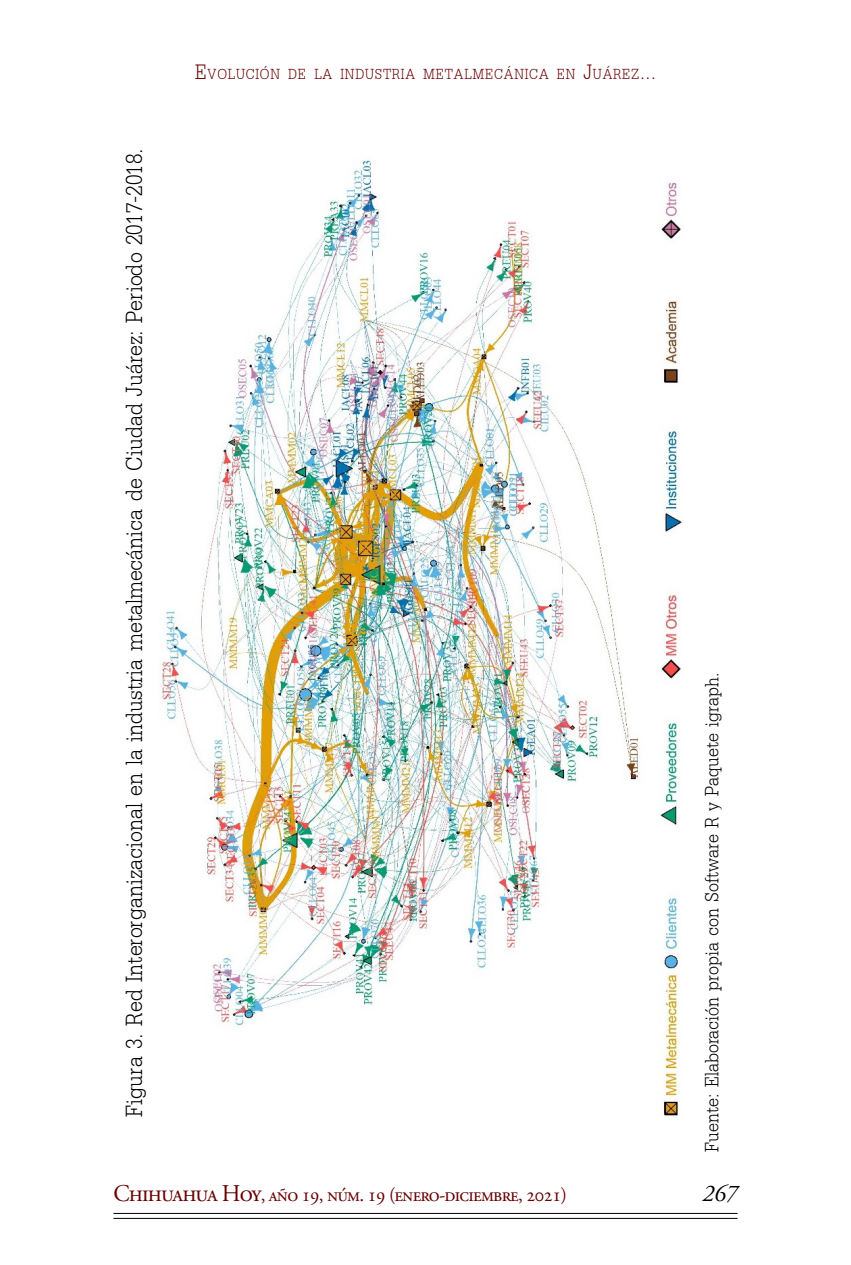
<style>
.page{position:relative;width:851px;height:1265px;background:#fff}
.page>*{position:absolute;margin:0;border:0;box-sizing:border-box;transform-origin:0 0}
.t1{font:34.6px "Dillenia UPC";color:#000}
.t2{font:28.6px "Dillenia UPC";color:#000}
.t3{font:italic 24px "Adobe Garamond Pro";color:#000}
.t4{font:21.6px "Dillenia UPC";letter-spacing:.035em;color:#660002}
.t5{font:19.8px "Adobe Garamond Pro";letter-spacing:-.04em;color:#660002}
.s1{font-size:30.8px}
.s2{font-size:24px}
</style>
<div class="page">
<hr style="left:113px;top:1212px;width:624px;height:1px;background:#000">
<hr style="left:113px;top:1217px;width:624px;height:1px;background:#000">
<img style="left:158px;top:157px;width:524px;height:959px">
<p class="t1" style="left:111px;top:1116px;width:970px;rotate:-90deg">Figura 3. Red Interorganizacional en la industria metalmecánica de Ciudad Juárez: Periodo 2017-2018.</p>
<p class="t4" style="left:195px;top:59px;width:462px"><span class="s1">E</span>volución de la industria metalmecánica en <span class="s1">J</span>uárez<span class="s1">...</span></p>
<p class="t2" style="left:693px;top:1151px;width:480px;rotate:-90deg">Fuente: Elaboración propia con Software R y Paquete igraph.</p>
<p class="t5" style="left:113px;top:1182px;width:455px"><span class="s2">Chihuahua Hoy</span>, año 19, núm. 19 (enero-diciembre, 2021)</p>
<p class="t3" style="left:702px;top:1178px;width:36px">267</p>
</div>
